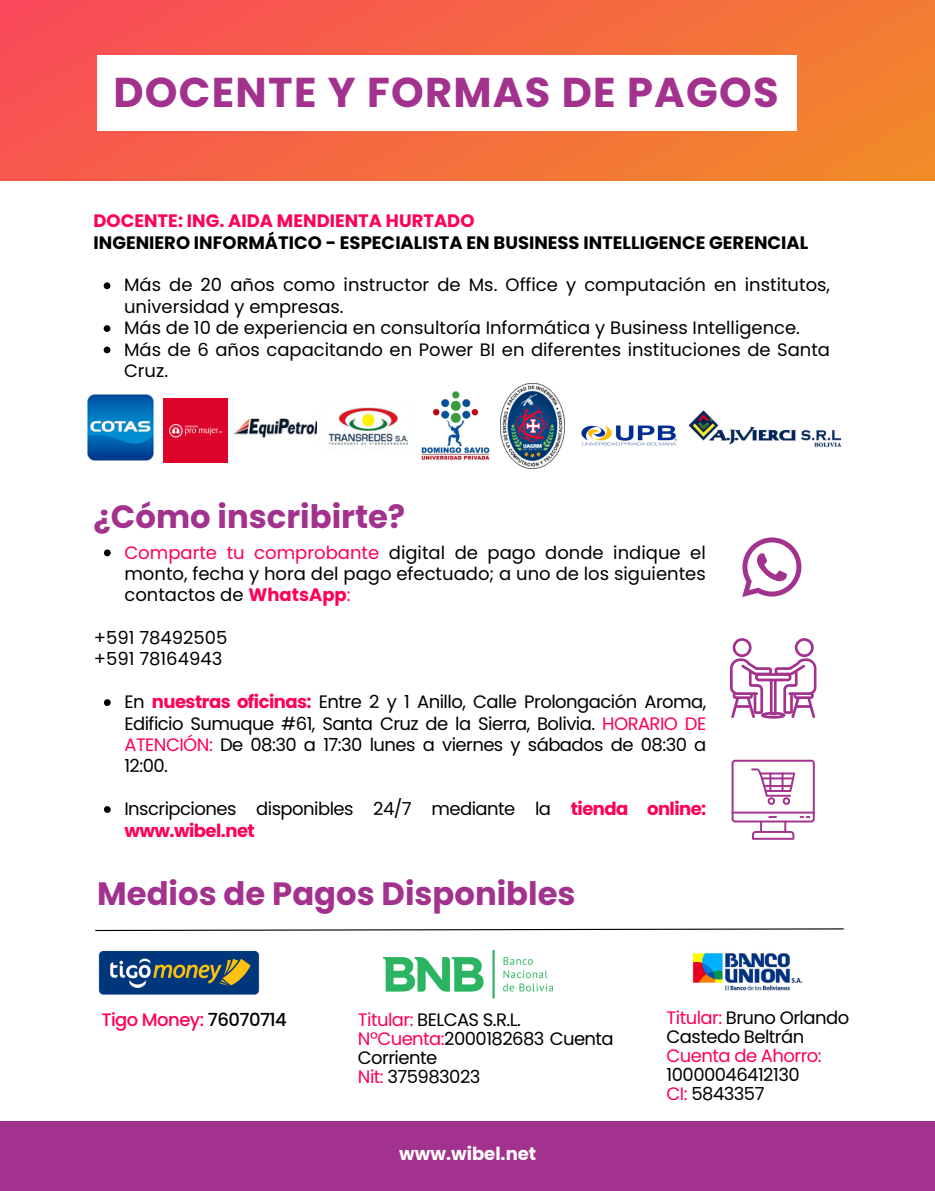
<style>
.page{position:relative;width:935px;height:1191px;background:#fff}
.page>*{position:absolute;margin:0;border:0;box-sizing:border-box;transform-origin:0 0}
.t1{font:700 41.55px "Poppins";letter-spacing:.03em;color:#a2328e}
.t2{font:700 32.25px "Poppins";color:#a2328e}
.t3{font:18px/21.3px "Poppins";color:#000}
.t4{font:18px/19.2px "Poppins";letter-spacing:-.03em;color:#000}
.t5{font:700 18px "Poppins";color:#000}
.t6{font:700 18px "Poppins";color:#ff0054}
.t7{font:18px/19.2px "Poppins";letter-spacing:-.03em;color:#ff0054}
.t8{font:500 18px "Poppins";letter-spacing:-.03em;color:#ff0054}
.t9{font:700 18px "Poppins";color:#fff}
.s1{color:#ff0054}
.s2{font-weight:700;color:#ff0054}
.s3{color:#000}
</style>
<div class="page">
<div style="left:0;top:0;width:935px;height:181px;background:linear-gradient(to right,#f95257,#f2852f)"></div>
<div style="left:0;top:1121px;width:935px;height:69px;background:#a2328e"></div>
<img style="left:87px;top:394px;width:67px;height:67px">
<img style="left:500px;top:384px;width:65px;height:84px">
<img style="left:581px;top:425px;width:96px;height:21px">
<img style="left:164px;top:398px;width:64px;height:64px">
<img style="left:233px;top:418px;width:84px;height:20px">
<img style="left:421px;top:391px;width:69px;height:69px">
<img style="left:328px;top:407px;width:80px;height:38px">
<img style="left:688px;top:410px;width:154px;height:38px">
<div style="left:97px;top:55px;width:700px;height:75px;background:#fff"></div>
<svg style="left:104px;top:282px;width:6px;height:7px"></svg>
<svg style="left:104px;top:325px;width:6px;height:7px"></svg>
<svg style="left:104px;top:346px;width:6px;height:7px"></svg>
<svg style="left:730px;top:638px;width:86px;height:80px"></svg>
<svg style="left:731px;top:759px;width:83px;height:80px"></svg>
<svg style="left:742px;top:537px;width:59px;height:60px"></svg>
<svg style="left:104px;top:549px;width:7px;height:7px"></svg>
<svg style="left:104px;top:699px;width:7px;height:7px"></svg>
<svg style="left:104px;top:806px;width:7px;height:6px"></svg>
<img style="left:692px;top:952px;width:111px;height:39px">
<img style="left:384px;top:950px;width:168px;height:48px">
<img style="left:98px;top:950px;width:162px;height:45px">
<svg style="left:95px;top:928px;width:749px;height:3px"></svg>
<p class="t1" style="left:113px;top:64px;width:667px">DOCENTE Y FORMAS DE PAGOS</p>
<p class="t6" style="left:94px;top:208px;width:382px">DOCENTE: ING. AIDA MENDIENTA HURTADO</p>
<p class="t5" style="left:94px;top:230px;width:716px">INGENIERO INFORMÁTICO - ESPECIALISTA EN BUSINESS INTELLIGENCE GERENCIAL</p>
<p class="t3" style="left:124px;top:274px;width:707px">Más de 20 años como instructor de Ms. Office y computación en institutos, universidad y empresas.</p>
<p class="t3" style="left:124px;top:317px;width:677px">Más de 10 de experiencia en consultoría Informática y Business Intelligence.</p>
<p class="t3" style="left:124px;top:338px;width:707px">Más de 6 años capacitando en Power BI en diferentes instituciones de Santa<br>Cruz.</p>
<p class="t2" style="left:94px;top:494px;width:313px">¿Cómo inscribirte?</p>
<p class="t3" style="left:124px;top:541px;width:583px;text-align:justify"><span class="s1">Comparte tu comprobante</span> digital de pago donde indique el monto, fecha y hora del pago efectuado; a uno de los siguientes contactos de <span class="s2">WhatsApp</span><span class="s1">:</span></p>
<p class="t3" style="left:94px;top:627px;width:135px">+591 78492505</p>
<p class="t3" style="left:94px;top:648px;width:130px">+591 78164943</p>
<p class="t3" style="left:124px;top:691px;width:583px;text-align:justify">En <span class="s2">nuestras oficinas:</span> Entre 2 y 1 Anillo, Calle Prolongación Aroma, Edificio Sumuque #61, Santa Cruz de la Sierra, Bolivia. <span class="s1">HORARIO DE ATENCIÓN:</span> De 08:30 a 17:30 lunes a viernes y sábados de 08:30 a 12:00.</p>
<p class="t4" style="left:124px;top:798px;width:583px;line-height:21.3px">Inscripciones disponibles 24/7 mediante la <span class="s2">tienda online: www.wibel.net</span></p>
<p class="t2" style="left:97px;top:870px;width:480px">Medios de Pagos Disponibles</p>
<p class="t8" style="left:101px;top:1006px;width:187px">Tigo Money: <span class="s3">76070714</span></p>
<p class="t4" style="left:358px;top:1010px;width:164px"><span class="s1">Titular:</span> BELCAS S.R.L.</p>
<p class="t4" style="left:358px;top:1029px;width:257px"><span class="s1">NºCuenta:</span>2000182683 Cuenta<br>Corriente</p>
<p class="t4" style="left:358px;top:1067px;width:124px"><span class="s1">Nit:</span> 375983023</p>
<p class="t9" style="left:399px;top:1140px;width:138px">www.wibel.net</p>
<p class="t4" style="left:667px;top:1007px;width:184px"><span class="s1">Titular:</span> Bruno Orlando<br>Castedo Beltrán</p>
<p class="t7" style="left:667px;top:1045px;width:157px">Cuenta de Ahorro:<br><span class="s3">10000046412130</span></p>
<p class="t4" style="left:667px;top:1084px;width:99px"><span class="s1">CI:</span> 5843357</p>
</div>
